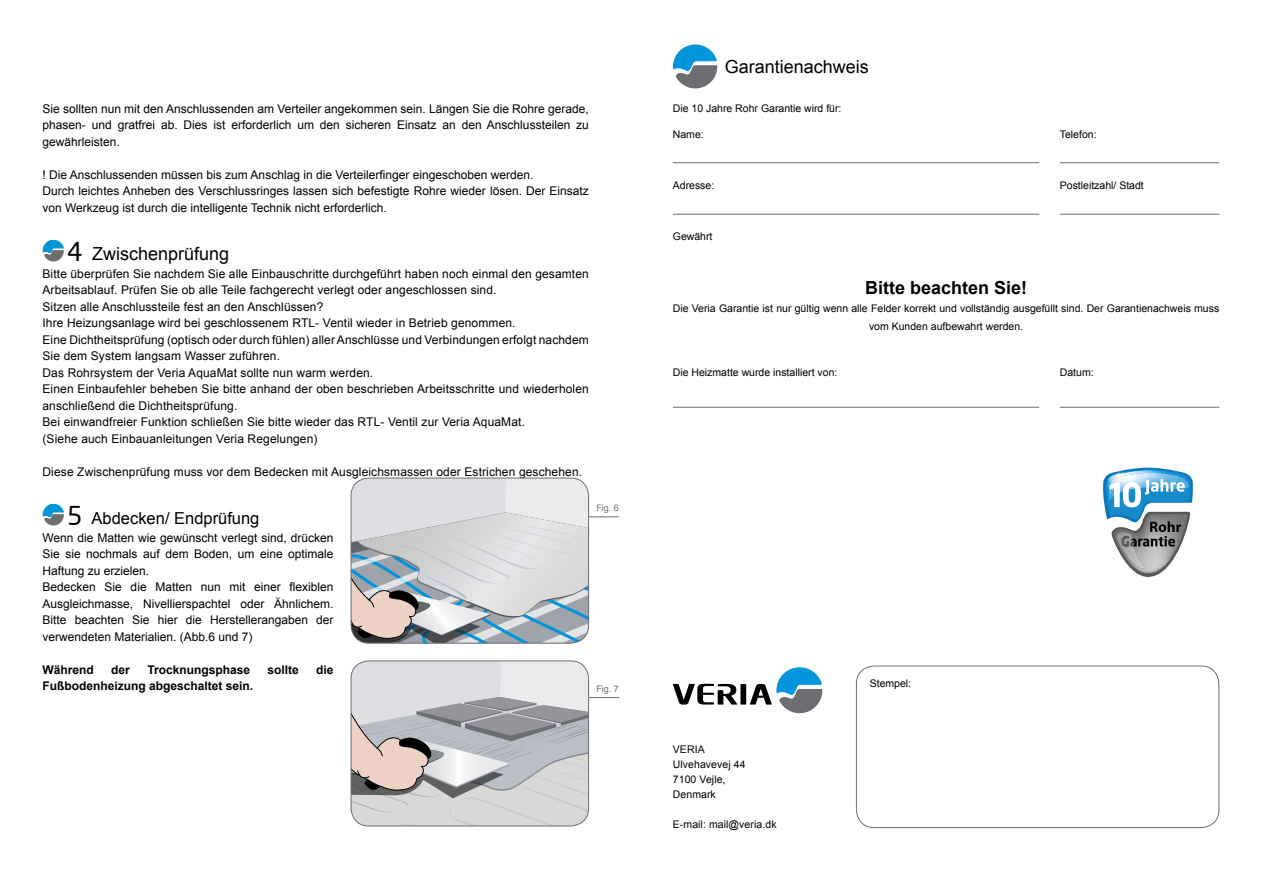
<style>
.page{position:relative;width:1263px;height:893px;background:#fff}
.page>*{position:absolute;margin:0;border:0;box-sizing:border-box;transform-origin:0 0}
.t1{font:18px "Arial";color:#000}
.t2{font:700 18px "Arial";color:#000}
.t3{font:16.5px "Arial";color:#000}
.t4{font:12px/16.5px "Arial";letter-spacing:.01em;color:#000}
.t5{font:700 12px "Arial";color:#000}
.t6{font:10.5px/15px "Arial";color:#000;text-align:center}
.t7{font:9px "Arial";color:#6d6e71}
.s1{font-family:"Neo Sans";font-size:25.5px}
</style>
<div class="page">
<svg style="left:43px;top:240px;width:21px;height:21px"></svg>
<svg style="left:43px;top:504px;width:21px;height:21px"></svg>
<svg style="left:351px;top:478px;width:238px;height:165px;background:#c9cdd1"></svg>
<div style="left:351px;top:478px;width:238px;height:165px;border:1px solid #6d6e71;border-radius:18px"></div>
<hr style="left:589px;top:516px;width:30px;height:1px;background:#6d6e71">
<svg style="left:351px;top:661px;width:238px;height:165px;background:#c8c7c8"></svg>
<div style="left:351px;top:660px;width:238px;height:166px;border:1px solid #6d6e71;border-radius:18px"></div>
<hr style="left:589px;top:697px;width:30px;height:1px;background:#6d6e71">
<hr style="left:673px;top:162px;width:366px;height:1px;background:#6d6e71">
<hr style="left:673px;top:214px;width:366px;height:1px;background:#6d6e71">
<hr style="left:1060px;top:162px;width:159px;height:1px;background:#6d6e71">
<hr style="left:1060px;top:214px;width:159px;height:1px;background:#6d6e71">
<hr style="left:673px;top:407px;width:366px;height:1px;background:#6d6e71">
<hr style="left:1060px;top:407px;width:159px;height:1px;background:#6d6e71">
<svg style="left:673px;top:45px;width:44px;height:43px"></svg>
<div style="left:856px;top:666px;width:363px;height:162px;border:1px solid #6d6e71;border-radius:18px"></div>
<svg style="left:673px;top:668px;width:149px;height:45px"></svg>
<svg style="left:1103px;top:468px;width:90px;height:109px"></svg>
<p class="t4" style="left:43px;top:101px;width:548px;text-align:justify">Sie sollten nun mit den Anschlussenden am Verteiler angekommen sein. Längen Sie die Rohre gerade, phasen- und gratfrei ab. Dies ist erforderlich um den sicheren Einsatz an den Anschlussteilen zu gewährleisten.</p>
<p class="t4" style="left:43px;top:167px;width:548px">! Die Anschlussenden müssen bis zum Anschlag in die Verteilerfinger eingeschoben werden.<br>Durch leichtes Anheben des Verschlussringes lassen sich befestigte Rohre wieder lösen. Der Einsatz von Werkzeug ist durch die intelligente Technik nicht erforderlich.</p>
<h1 class="t1" style="left:67px;top:242px;width:163px"><span class="s1">4</span> Zwischenprüfung</h1>
<p class="t4" style="left:43px;top:266px;width:548px">Bitte überprüfen Sie nachdem Sie alle Einbauschritte durchgeführt haben noch einmal den gesamten Arbeitsablauf. Prüfen Sie ob alle Teile fachgerecht verlegt oder angeschlossen sind.<br>Sitzen alle Anschlussteile fest an den Anschlüssen?<br>Ihre Heizungsanlage wird bei geschlossenem RTL- Ventil wieder in Betrieb genommen.<br>Eine Dichtheitsprüfung (optisch oder durch fühlen) aller Anschlüsse und Verbindungen erfolgt nachdem Sie dem System langsam Wasser zuführen.<br>Das Rohrsystem der Veria AquaMat sollte nun warm werden.<br>Einen Einbaufehler beheben Sie bitte anhand der oben beschrieben Arbeitsschritte und wiederholen anschließend die Dichtheitsprüfung.<br>Bei einwandfreier Funktion schließen Sie bitte wieder das RTL- Ventil zur Veria AquaMat.<br>(Siehe auch Einbauanleitungen Veria Regelungen)</p>
<p class="t4" style="left:43px;top:464px;width:541px">Diese Zwischenprüfung muss vor dem Bedecken mit Ausgleichsmassen oder Estrichen geschehen.</p>
<h2 class="t3" style="left:67px;top:507px;width:194px"><span class="s1">5</span> Abdecken/ Endprüfung</h2>
<p class="t4" style="left:43px;top:530px;width:293px">Wenn die Matten wie gewünscht verlegt sind, drücken Sie sie nochmals auf dem Boden, um eine optimale Haftung zu erzielen.<br>Bedecken Sie die Matten nun mit einer flexiblen Ausgleichmasse, Nivellierspachtel oder Ähnlichem.<br>Bitte beachten Sie hier die Herstellerangaben der verwendeten Materialien. (Abb.6 und 7)</p>
<p class="t5" style="left:43px;top:662px;width:53px">Während</p>
<p class="t5" style="left:111px;top:662px;width:20px">der</p>
<p class="t5" style="left:147px;top:662px;width:104px">Trocknungsphase</p>
<p class="t5" style="left:267px;top:662px;width:33px">sollte</p>
<p class="t5" style="left:316px;top:662px;width:19px">die</p>
<p class="t5" style="left:43px;top:678px;width:212px">Fußbodenheizung abgeschaltet sein.</p>
<p class="t7" style="left:596px;top:502px;width:24px">Fig. 6</p>
<p class="t7" style="left:596px;top:683px;width:24px">Fig. 7</p>
<h1 class="t1" style="left:725px;top:55px;width:146px">Garantienachweis</h1>
<p class="t6" style="left:673px;top:101px;width:170px">Die 10 Jahre Rohr Garantie wird für:</p>
<p class="t6" style="left:673px;top:127px;width:32px">Name:</p>
<p class="t6" style="left:673px;top:178px;width:43px">Adresse:</p>
<p class="t6" style="left:673px;top:229px;width:41px">Gewährt</p>
<p class="t6" style="left:1060px;top:127px;width:38px">Telefon:</p>
<p class="t6" style="left:1060px;top:178px;width:86px">Postleitzahl/ Stadt</p>
<h1 class="t2" style="left:865px;top:276px;width:164px">Bitte beachten Sie!</h1>
<p class="t6" style="left:673px;top:300px;width:548px;line-height:18px">Die Veria Garantie ist nur gültig wenn alle Felder korrekt und vollständig ausgefüllt sind. Der Garantienachweis muss vom Kunden aufbewahrt werden.</p>
<p class="t6" style="left:673px;top:365px;width:166px">Die Heizmatte wurde installiert von:</p>
<p class="t6" style="left:1060px;top:365px;width:35px">Datum:</p>
<p class="t6" style="left:673px;top:742px;width:74px;text-align:left">VERIA<br>Ulvehavevej 44<br>7100 Vejle,<br>Denmark</p>
<p class="t6" style="left:673px;top:817px;width:105px">E-mail: mail@veria.dk</p>
<p class="t6" style="left:870px;top:676px;width:43px">Stempel:</p>
</div>
